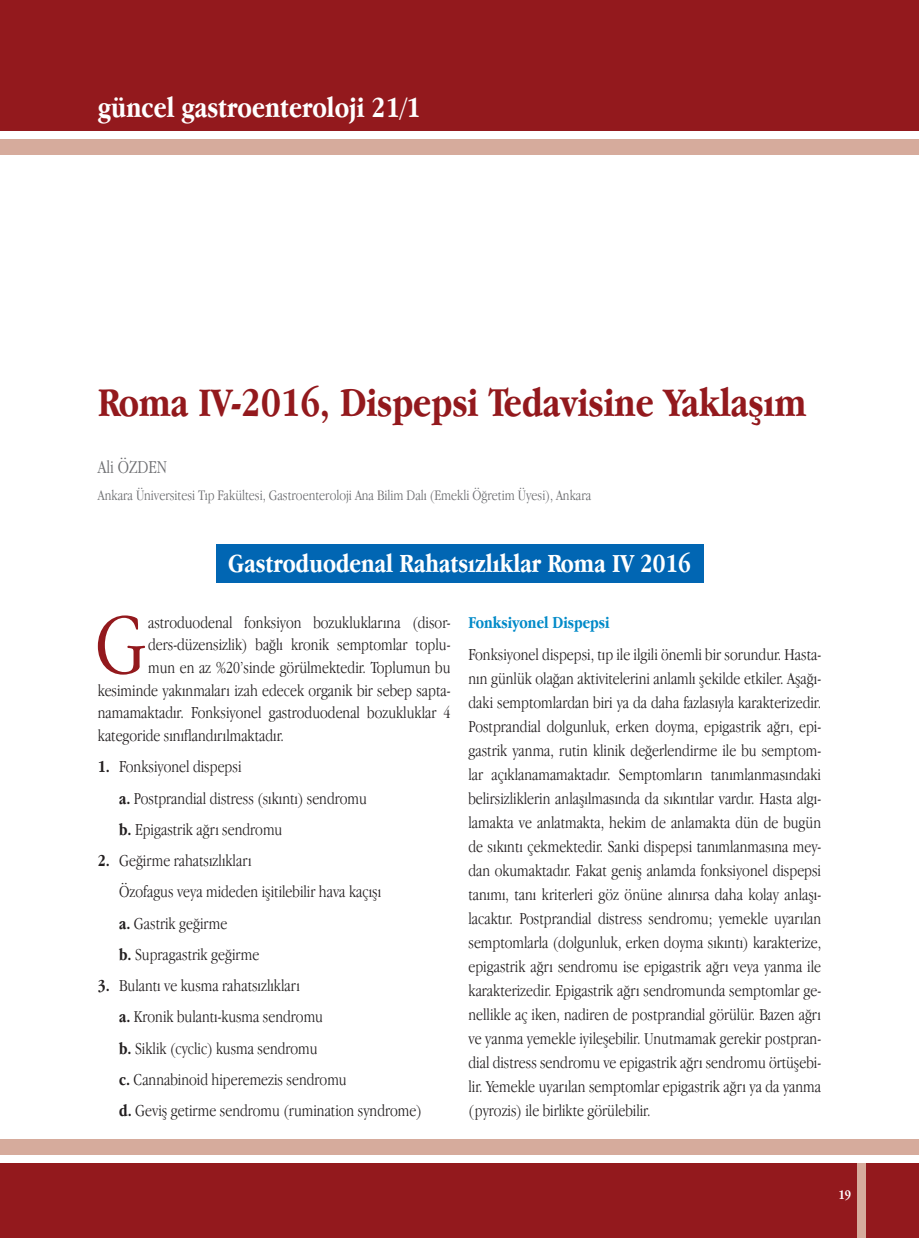
<style>
.page{position:relative;width:919px;height:1238px;background:#fff}
.page>*{position:absolute;margin:0;border:0;box-sizing:border-box;transform-origin:0 0}
.t1{font:300 88.65px "Apple Garamond";color:#93191d}
.t2{font:700 42px "Apple Garamond";color:#93191d}
.t3{font:700 30px "Apple Garamond";color:#fff}
.t4{font:700 27px "Apple Garamond";color:#fff}
.t5{font:300 18.75px "Apple Garamond";color:#6c6d70}
.t6{font:300 17.25px/24px "Apple Garamond";color:#231f20}
.t7{font:700 17.25px "Apple Garamond";color:#008ac8}
.t8{font:300 15px "Apple Garamond";color:#6c6d70}
.t9{font:700 13.5px "Apple Garamond";color:#fff}
.s1{font-weight:700}
</style>
<div class="page">
<div style="left:0;top:1163px;width:918px;height:74px;background:#93191d"></div>
<div style="left:0;top:0;width:918px;height:131px;background:#93191d"></div>
<div style="left:0;top:139px;width:918px;height:15px;background:#d6ab9c"></div>
<div style="left:1px;top:1139px;width:917px;height:15px;background:#d6ab9c"></div>
<div style="left:857px;top:1163px;width:8px;height:74px;background:#d6ab9c"></div>
<div style="left:216px;top:544px;width:487px;height:38px;background:#0166b3"></div>
<h3 class="t3" style="left:98px;top:90px;width:324px">güncel gastroenteroloji 21/1</h3>
<h2 class="t2" style="left:98px;top:379px;width:710px">Roma IV-2016, Dispepsi Tedavisine Yaklaşım</h2>
<p class="t5" style="left:98px;top:456px;width:71px">Ali ÖZDEN</p>
<p class="t8" style="left:98px;top:486px;width:495px">Ankara Üniversitesi Tıp Fakültesi, Gastroenteroloji Ana Bilim Dalı (Emekli Öğretim Üyesi), Ankara</p>
<h3 class="t4" style="left:228px;top:548px;width:464px">Gastroduodenal Rahatsızlıklar Roma IV 2016</h3>
<h1 class="t1" style="left:95px;top:592px;width:53px">G</h1>
<p class="t6" style="left:148px;top:610px;width:304px">astroduodenal fonksiyon bozukluklarına (disor-</p>
<p class="t6" style="left:148px;top:632px;width:304px">ders-düzensizlik) bağlı kronik semptomlar toplu-</p>
<p class="t6" style="left:148px;top:655px;width:304px">mun en az %20’sinde görülmektedir. Toplumun bu</p>
<p class="t6" style="left:98px;top:677px;width:354px">kesiminde yakınmaları izah edecek organik bir sebep sapta-</p>
<p class="t6" style="left:98px;top:700px;width:354px">namamaktadır. Fonksiyonel gastroduodenal bozukluklar 4</p>
<p class="t6" style="left:98px;top:723px;width:187px">kategoride sınıflandırılmaktadır.</p>
<p class="t6" style="left:119px;top:751px;width:249px;line-height:31.2px;text-indent:-21px"><span class="s1">1.</span> Fonksiyonel dispepsi<br><span class="s1">a.</span> Postprandial distress (sıkıntı) sendromu <span class="s1">b.</span> Epigastrik ağrı sendromu</p>
<p class="t6" style="left:119px;top:844px;width:263px;line-height:31.2px;text-indent:-21px"><span class="s1">2.</span> Geğirme rahatsızlıkları<br>Özofagus veya mideden işitilebilir hava kaçışı <span class="s1">a.</span> Gastrik geğirme<br><span class="s1">b.</span> Supragastrik geğirme</p>
<p class="t6" style="left:119px;top:969px;width:304px;line-height:31.2px;text-indent:-21px"><span class="s1">3.</span> Bulantı ve kusma rahatsızlıkları<br><span class="s1">a.</span> Kronik bulantı-kusma sendromu<br><span class="s1">b.</span> Siklik (cyclic) kusma sendromu<br><span class="s1">c.</span> Cannabinoid hiperemezis sendromu<br><span class="s1">d.</span> Geviş getirme sendromu (rumination syndrome)</p>
<p class="t7" style="left:468px;top:612px;width:142px">Fonksiyonel Dispepsi</p>
<p class="t6" style="left:468px;top:642px;width:354px;text-align:justify">Fonksiyonel dispepsi, tıp ile ilgili önemli bir sorundur. Hasta&shy;nın günlük olağan aktivitelerini anlamlı şekilde etkiler. Aşağı&shy;daki semptomlardan biri ya da daha fazlasıyla karakterizedir.<br>Postprandial dolgunluk, erken doyma, epigastrik ağrı, epi&shy;gastrik yanma, rutin klinik değerlendirme ile bu semptom&shy;lar açıklanamamaktadır. Semptomların tanımlanmasındaki belirsizliklerin anlaşılmasında da sıkıntılar vardır. Hasta algı&shy;lamakta ve anlatmakta, hekim de anlamakta dün de bugün de sıkıntı çekmektedir. Sanki dispepsi tanımlanmasına mey&shy;dan okumaktadır. Fakat geniş anlamda fonksiyonel dispepsi tanımı, tanı kriterleri göz önüne alınırsa daha kolay anlaşı&shy;lacaktır. Postprandial distress sendromu; yemekle uyarılan semptomlarla (dolgunluk, erken doyma sıkıntı) karakterize, epigastrik ağrı sendromu ise epigastrik ağrı veya yanma ile karakterizedir. Epigastrik ağrı sendromunda semptomlar ge&shy;nellikle aç iken, nadiren de postprandial görülür. Bazen ağrı ve yanma yemekle iyileşebilir. Unutmamak gerekir postpran&shy;dial distress sendromu ve epigastrik ağrı sendromu örtüşebi&shy;lir. Yemekle uyarılan semptomlar epigastrik ağrı ya da yanma (pyrozis) ile birlikte görülebilir.</p>
<p class="t9" style="left:838px;top:1186px;width:14px">19</p>
</div>
